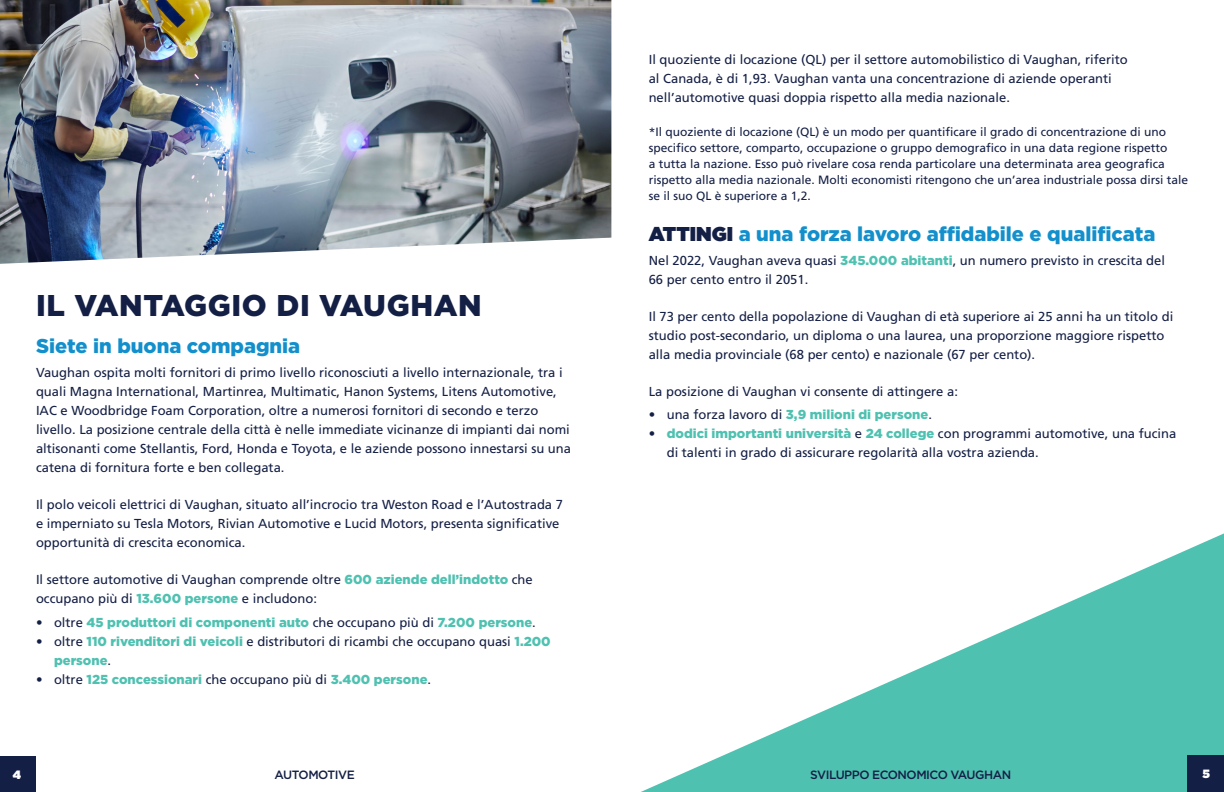
<style>
.page{position:relative;width:1224px;height:792px;background:#fff}
.page>*{position:absolute;margin:0;border:0;box-sizing:border-box;transform-origin:0 0}
.t1{font:900 30px "Gotham";letter-spacing:.02em;color:#141f45}
.t2{font:900 20px "Gotham";color:#138fcc}
.t3{font:13px/19px "Frutiger LT Std";color:#141f45}
.t4{font:900 13px "Gotham";color:#4fc1b1}
.t5{font:12px/16px "Frutiger LT Std";color:#141f45}
.t6{font:500 12px "Gotham";letter-spacing:-.04em;color:#141f45}
.t7{font:900 12px "Gotham";color:#fff}
.s1{font-family:"Gotham";font-weight:900;color:#4fc1b1}
.s2{font-family:"Frutiger LT Std";font-weight:400;color:#141f45}
.s3{color:#141f45}
</style>
<div class="page">
<img style="left:0;top:0;width:611px;height:264px">
<svg style="left:641px;top:533px;width:583px;height:259px"></svg>
<div style="left:0;top:756px;width:36px;height:36px;background:#141f45"></div>
<div style="left:1187px;top:756px;width:37px;height:36px;background:#141f45"></div>
<h1 class="t1" style="left:36px;top:285px;width:447px">IL VANTAGGIO DI VAUGHAN</h1>
<h2 class="t2" style="left:36px;top:333px;width:266px">Siete in buona compagnia</h2>
<p class="t3" style="left:36px;top:363px;width:537px">Vaughan ospita molti fornitori di primo livello riconosciuti a livello internazionale, tra i quali Magna International, Martinrea, Multimatic, Hanon Systems, Litens Automotive, IAC e Woodbridge Foam Corporation, oltre a numerosi fornitori di secondo e terzo livello. La posizione centrale della città è nelle immediate vicinanze di impianti dai nomi altisonanti come Stellantis, Ford, Honda e Toyota, e le aziende possono innestarsi su una catena di fornitura forte e ben collegata.</p>
<p class="t3" style="left:36px;top:495px;width:529px">Il polo veicoli elettrici di Vaughan, situato all’incrocio tra Weston Road e l’Autostrada 7 e imperniato su Tesla Motors, Rivian Automotive e Lucid Motors, presenta significative opportunità di crescita economica.</p>
<p class="t3" style="left:36px;top:570px;width:498px">Il settore automotive di Vaughan comprende oltre <span class="s1">600 aziende dell’indotto</span> che occupano più di <span class="s1">13.600 persone</span> e includono:</p>
<p class="t4" style="left:36px;top:613px;width:501px"><span class="s2">• oltre</span> 45 produttori di componenti auto <span class="s2">che occupano più di</span> 7.200 persone<span class="s2">.</span></p>
<p class="t3" style="left:36px;top:632px;width:516px">• oltre <span class="s1">110 rivenditori di veicoli</span> e distributori di ricambi che occupano quasi <span class="s1">1.200</span></p>
<p class="t4" style="left:54px;top:651px;width:59px">persone<span class="s2">.</span></p>
<p class="t4" style="left:36px;top:670px;width:397px"><span class="s2">• oltre</span> 125 concessionari <span class="s2">che occupano più di</span> 3.400 persone<span class="s2">.</span></p>
<p class="t3" style="left:649px;top:50px;width:481px">Il quoziente di locazione (QL) per il settore automobilistico di Vaughan, riferito al Canada, è di 1,93. Vaughan vanta una concentrazione di aziende operanti nell’automotive quasi doppia rispetto alla media nazionale.</p>
<p class="t5" style="left:649px;top:124px;width:541px">*Il quoziente di locazione (QL) è un modo per quantificare il grado di concentrazione di uno specifico settore, comparto, occupazione o gruppo demografico in una data regione rispetto<br>a tutta la nazione. Esso può rivelare cosa renda particolare una determinata area geografica rispetto alla media nazionale. Molti economisti ritengono che un’area industriale possa dirsi tale se il suo QL è superiore a 1,2.</p>
<h2 class="t2" style="left:649px;top:220px;width:508px"><span class="s3">ATTINGI</span> a una forza lavoro affidabile e qualificata</h2>
<p class="t3" style="left:649px;top:251px;width:518px">Nel 2022, Vaughan aveva quasi <span class="s1">345.000 abitanti</span>, un numero previsto in crescita del<br>66 per cento entro il 2051.</p>
<p class="t3" style="left:649px;top:307px;width:526px">Il 73 per cento della popolazione di Vaughan di età superiore ai 25 anni ha un titolo di studio post-secondario, un diploma o una laurea, una proporzione maggiore rispetto alla media provinciale (68 per cento) e nazionale (67 per cento).</p>
<p class="t3" style="left:649px;top:382px;width:311px">La posizione di Vaughan vi consente di attingere a:</p>
<p class="t4" style="left:649px;top:406px;width:285px"><span class="s2">• una forza lavoro di</span> 3,9 milioni di persone<span class="s2">.</span></p>
<p class="t4" style="left:649px;top:425px;width:529px"><span class="s2">•</span> dodici importanti università <span class="s2">e</span> 24 college <span class="s2">con programmi automotive, una fucina</span></p>
<p class="t3" style="left:667px;top:443px;width:374px">di talenti in grado di assicurare regolarità alla vostra azienda.</p>
<p class="t7" style="left:13px;top:766px;width:10px">4</p>
<p class="t7" style="left:1202px;top:765px;width:9px">5</p>
<p class="t6" style="left:275px;top:767px;width:82px">AUTOMOTIVE</p>
<p class="t6" style="left:810px;top:767px;width:202px">SVILUPPO ECONOMICO VAUGHAN</p>
</div>
